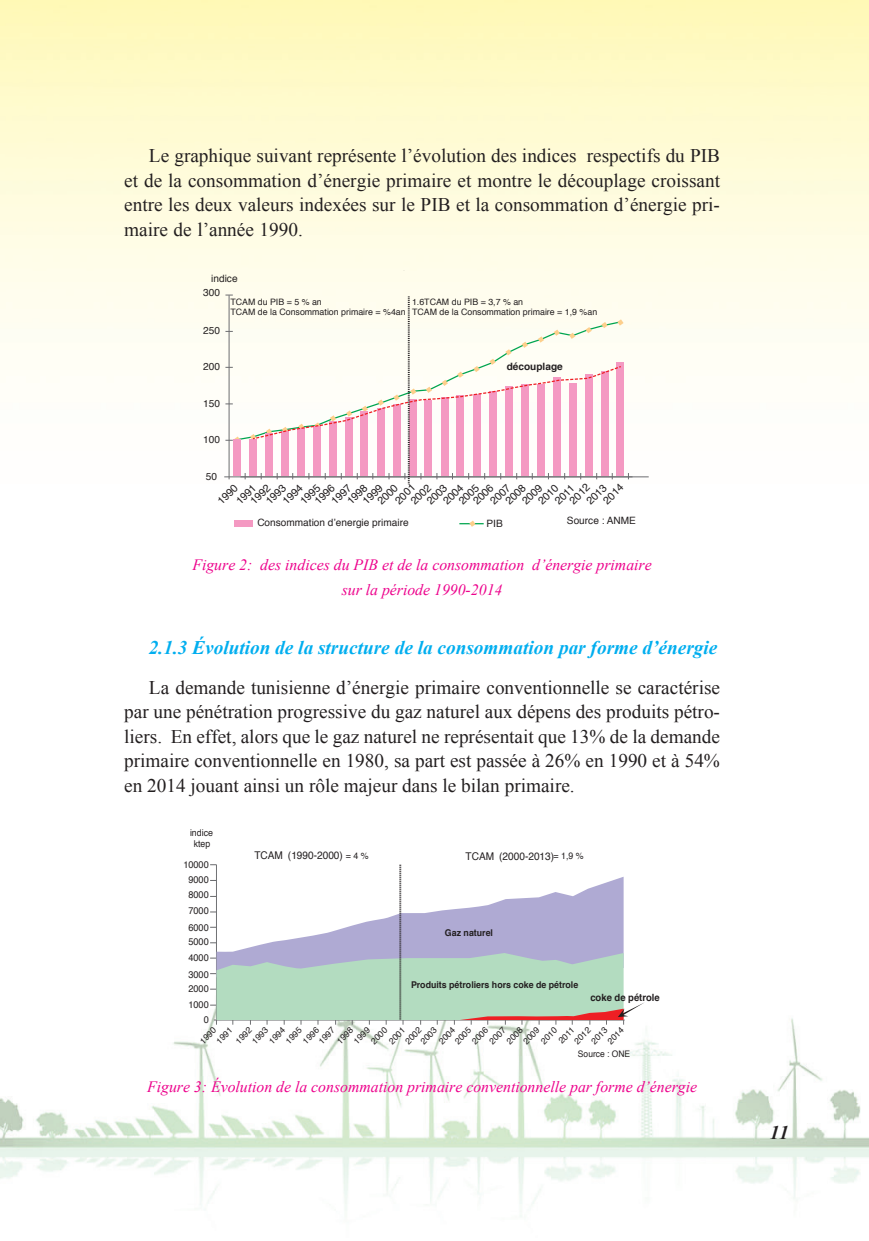
<style>
.page{position:relative;width:869px;height:1241px;background:#fff}
.page>*{position:absolute;margin:0;border:0;box-sizing:border-box;transform-origin:0 0}
.t1{font:19.25px/24.5px "Times New Roman";color:#231f20;text-align:justify}
.t2{font:italic 700 19.25px "Times New Roman";color:#00aeef}
.t3{font:italic 700 19.25px "Times New Roman";color:#231f20}
.t4{font:15.92px "Helvetica";color:#231f20}
.t5{font:italic 15.75px/24.5px "Times New Roman";color:#ed028c;text-align:center}
.t6{font:10.67px/13px "Helvetica";color:#231f20}
.t7{font:10.67px "Helvetica";color:#231f20;scale:.95 1}
.t8{font:10.15px "Helvetica";color:#231f20}
.t9{font:700 10.15px "Helvetica";color:#231f20}
.t10{font:700 9.97px "Helvetica";color:#231f20;scale:.95 1}
.t11{font:9.62px/14.5px "Helvetica";color:#231f20;scale:.95 1}
.t12{font:9.45px "Helvetica";color:#231f20;scale:.92 1}
.t13{font:700 9.28px "Helvetica";color:#231f20;scale:.95 1}
.t14{font:9.28px "Helvetica";color:#231f20;scale:.95 1}
.t15{font:8.92px "Helvetica";color:#231f20;scale:.94 1}
.t16{font:8.75px/10.5px "Helvetica";color:#231f20}
.s1{font-size:9.28px}
</style>
<div class="page">
<img style="left:0;top:0;width:868px;height:1217px">
<hr style="left:224px;top:476px;width:408px;height:1px;background:#6c6d70">
<hr style="left:240px;top:476px;width:408px;height:1px;background:#6c6d70">
<svg style="left:225px;top:295px;width:403px;height:189px"></svg>
<div style="left:234px;top:520px;width:19px;height:6px;background:#f499c2"></div>
<svg style="left:459px;top:520px;width:24px;height:6px"></svg>
<svg style="left:210px;top:864px;width:434px;height:160px"></svg>
<p class="t1" style="left:124px;top:143px;width:597px;text-indent:25px">Le graphique suivant représente l’évolution des indices respectifs du PIB et de la consommation d’énergie primaire et montre le découplage croissant entre les deux valeurs indexées sur le PIB et la consommation d’énergie pri&shy;maire de l’année 1990.</p>
<p class="t8" style="left:211px;top:271px;width:28px">indice</p>
<p class="t8" style="left:203px;top:285px;width:18px">300</p>
<p class="t8" style="left:203px;top:323px;width:18px">250</p>
<p class="t16" style="left:230px;top:296px;width:177px">TCAM du PIB = 5 % an<br>TCAM de la Consommation primaire = %4an</p>
<p class="t16" style="left:412px;top:296px;width:187px">1.6TCAM du PIB = 3,7 % an<br>TCAM de la Consommation primaire = 1,9 %an</p>
<p class="t8" style="left:203px;top:359px;width:18px">200</p>
<p class="t8" style="left:203px;top:395px;width:18px">150</p>
<p class="t9" style="left:506px;top:358px;width:58px">découplage</p>
<p class="t8" style="left:203px;top:431px;width:18px">100</p>
<p class="t8" style="left:206px;top:468px;width:13px">50</p>
<p class="t6" style="left:600px;top:498px;width:25px;rotate:-45deg">2014</p>
<p class="t6" style="left:566px;top:498px;width:25px;rotate:-45deg">2012</p>
<p class="t6" style="left:289px;top:490px;width:25px;line-height:12.2px;text-indent:-12px;rotate:-45deg">1994<br>1995</p>
<p class="t6" style="left:440px;top:498px;width:25px;rotate:-45deg">2004</p>
<p class="t6" style="left:312px;top:498px;width:25px;rotate:-45deg">1996</p>
<p class="t6" style="left:470px;top:498px;width:25px;rotate:-45deg">2006</p>
<p class="t6" style="left:256px;top:491px;width:25px;line-height:10.8px;text-indent:-11px;rotate:-45deg">1992<br>1993</p>
<p class="t6" style="left:408px;top:498px;width:25px;rotate:-45deg">2002</p>
<p class="t6" style="left:344px;top:498px;width:25px;rotate:-45deg">1998</p>
<p class="t6" style="left:224px;top:489px;width:25px;text-indent:-13px;rotate:-45deg">1990<br>1991</p>
<p class="t6" style="left:375px;top:498px;width:25px;rotate:-45deg">2000</p>
<p class="t6" style="left:502px;top:498px;width:25px;rotate:-45deg">2008</p>
<p class="t6" style="left:424px;top:498px;width:25px;rotate:-45deg">2003</p>
<p class="t6" style="left:535px;top:498px;width:25px;rotate:-45deg">2010</p>
<p class="t6" style="left:583px;top:498px;width:25px;rotate:-45deg">2013</p>
<p class="t6" style="left:328px;top:498px;width:25px;rotate:-45deg">1997</p>
<p class="t6" style="left:487px;top:498px;width:25px;rotate:-45deg">2007</p>
<p class="t6" style="left:360px;top:498px;width:25px;rotate:-45deg">1999</p>
<p class="t6" style="left:519px;top:498px;width:25px;rotate:-45deg">2009</p>
<p class="t6" style="left:456px;top:498px;width:25px;rotate:-45deg">2005</p>
<p class="t6" style="left:392px;top:498px;width:25px;rotate:-45deg">2001</p>
<p class="t6" style="left:552px;top:498px;width:25px;rotate:-45deg">2011</p>
<p class="t8" style="left:257px;top:515px;width:153px">Consommation d’energie primaire</p>
<p class="t8" style="left:486px;top:515px;width:18px">PIB</p>
<p class="t8" style="left:566px;top:512px;width:70px">Source : ANME</p>
<p class="t5" style="left:192px;top:552px;width:460px">Figure 2: des indices du PIB et de la consommation d’énergie primaire sur la période 1990-2014</p>
<p class="t2" style="left:149px;top:634px;width:569px">2.1.3 Évolution de la structure de la consommation par forme d’énergie</p>
<p class="t1" style="left:124px;top:674px;width:597px;text-indent:25px">La demande tunisienne d’énergie primaire conventionnelle se caractérise par une pénétration progressive du gaz naturel aux dépens des produits pétro&shy;liers. En effet, alors que le gaz naturel ne représentait que 13% de la demande primaire conventionnelle en 1980, sa part est passée à 26% en 1990 et à 54% en 2014 jouant ainsi un rôle majeur dans le bilan primaire.</p>
<p class="t4" style="left:274px;top:748px;width:294px">Croissance économique et Consommation</p>
<p class="t14" style="left:190px;top:825px;width:26px">indice</p>
<p class="t12" style="left:194px;top:836px;width:19px">ktep</p>
<p class="t11" style="left:183px;top:858px;width:28px;text-align:center">10000<br>9000</p>
<p class="t11" style="left:188px;top:887px;width:23px;line-height:15.9px">8000<br>7000</p>
<p class="t11" style="left:188px;top:920px;width:23px">6000</p>
<p class="t11" style="left:188px;top:950px;width:23px">4000</p>
<p class="t11" style="left:188px;top:934px;width:23px">5000</p>
<p class="t11" style="left:188px;top:967px;width:23px;line-height:14px">3000<br>2000</p>
<p class="t11" style="left:188px;top:996px;width:23px;line-height:15px;text-align:right">1000<br>0</p>
<p class="t7" style="left:254px;top:847px;width:95px">TCAM (1990-2000)</p>
<p class="t7" style="left:465px;top:847px;width:126px">TCAM (2000-2013)<span class="s1">= 1,9 %</span></p>
<p class="t14" style="left:346px;top:848px;width:25px">= 4 %</p>
<p class="t13" style="left:445px;top:924px;width:52px">Gaz naturel</p>
<p class="t13" style="left:411px;top:976px;width:177px">Produits pétroliers hors coke de pétrole</p>
<p class="t10" style="left:590px;top:988px;width:74px">coke de pétrole</p>
<p class="t16" style="left:204px;top:1030px;width:21px;line-height:11.9px;text-indent:-11px;rotate:-47deg">1990<br>1991</p>
<p class="t16" style="left:233px;top:1038px;width:21px;rotate:-47deg">1992</p>
<p class="t16" style="left:250px;top:1038px;width:21px;rotate:-47deg">1993</p>
<p class="t16" style="left:266px;top:1038px;width:21px;rotate:-47deg">1994</p>
<p class="t16" style="left:283px;top:1038px;width:21px;rotate:-47deg">1995</p>
<p class="t16" style="left:300px;top:1038px;width:21px;rotate:-47deg">1996</p>
<p class="t16" style="left:316px;top:1038px;width:21px;rotate:-47deg">1997</p>
<p class="t16" style="left:334px;top:1038px;width:21px;rotate:-47deg">1998</p>
<p class="t16" style="left:351px;top:1038px;width:21px;rotate:-47deg">1999</p>
<p class="t16" style="left:368px;top:1038px;width:21px;rotate:-47deg">2000</p>
<p class="t16" style="left:386px;top:1038px;width:21px;rotate:-47deg">2001</p>
<p class="t16" style="left:403px;top:1038px;width:21px;rotate:-47deg">2002</p>
<p class="t16" style="left:425px;top:1028px;width:21px;line-height:13.7px;text-indent:-13px;rotate:-47deg">2003<br>2004</p>
<p class="t16" style="left:452px;top:1038px;width:21px;rotate:-47deg">2005</p>
<p class="t16" style="left:469px;top:1038px;width:21px;rotate:-47deg">2006</p>
<p class="t16" style="left:487px;top:1038px;width:21px;rotate:-47deg">2007</p>
<p class="t16" style="left:504px;top:1038px;width:21px;rotate:-47deg">2008</p>
<p class="t16" style="left:520px;top:1038px;width:21px;rotate:-47deg">2009</p>
<p class="t16" style="left:546px;top:1029px;width:20px;line-height:12.8px;text-indent:-12px;rotate:-47deg">2010<br>2011</p>
<p class="t16" style="left:572px;top:1038px;width:21px;rotate:-47deg">2012</p>
<p class="t16" style="left:588px;top:1038px;width:21px;rotate:-47deg">2013</p>
<p class="t16" style="left:605px;top:1038px;width:21px;rotate:-47deg">2014</p>
<p class="t15" style="left:577px;top:1046px;width:57px">Source : ONE</p>
<p class="t5" style="left:147px;top:1073px;width:551px">Figure 3: Évolution de la consommation primaire conventionnelle par forme d’énergie</p>
<p class="t3" style="left:769px;top:1118px;width:21px">11</p>
</div>
